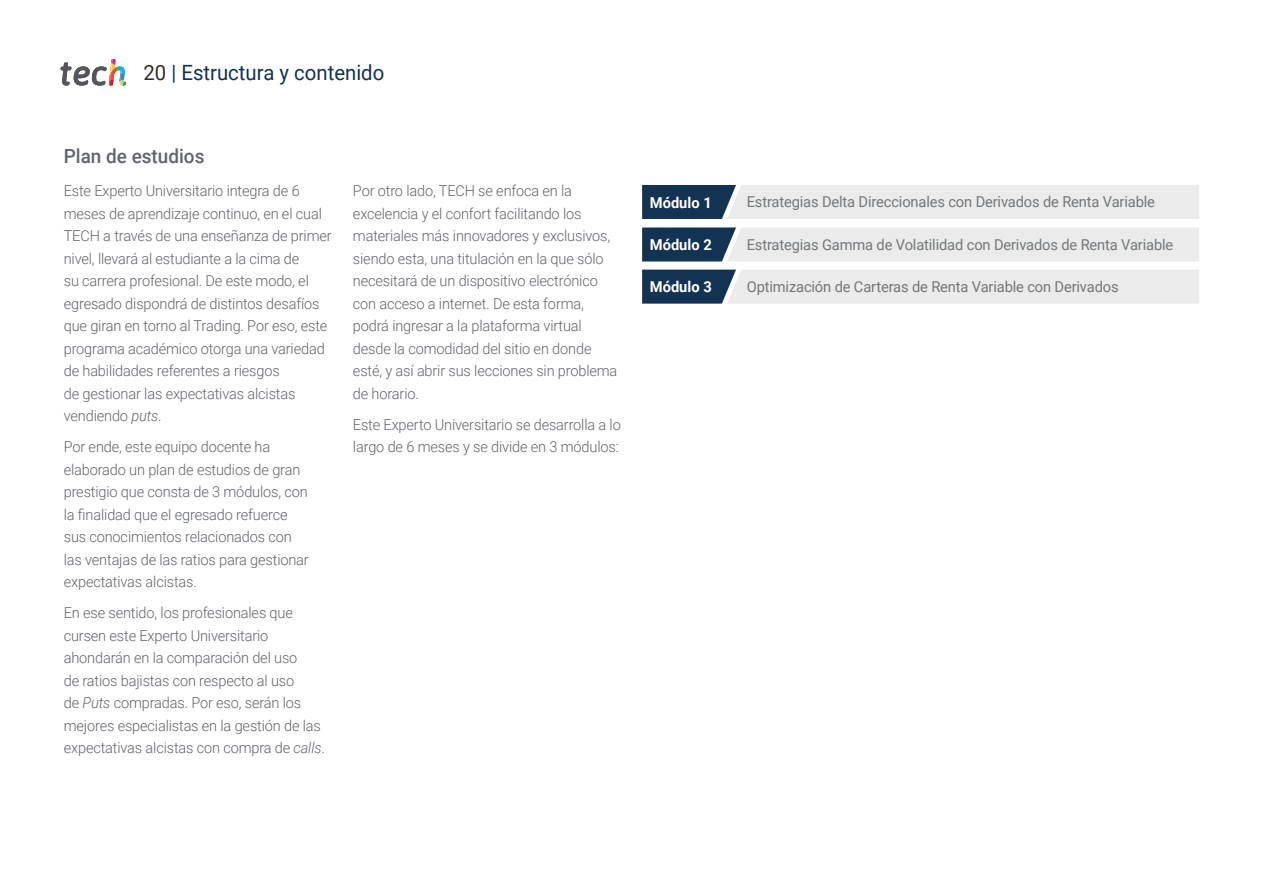
<style>
.page{position:relative;width:1263px;height:893px;background:#fff}
.page>*{position:absolute;margin:0;border:0;box-sizing:border-box;transform-origin:0 0}
.t1{font:21px "Roboto";color:#123352}
.t2{font:500 19.5px "Roboto";color:#61646a}
.t3{font:300 15px/22.5px "Roboto";letter-spacing:-.01em;color:#61646a}
.t4{font:15px "Roboto";letter-spacing:-.01em;color:#74777b}
.t5{font:700 15px "Roboto";color:#fff}
.s1{color:#312e20}
.s2{font-style:italic}
</style>
<div class="page">
<svg style="left:642px;top:227px;width:557px;height:34px;background:#c9cfd3"></svg>
<svg style="left:642px;top:185px;width:557px;height:34px;background:#c8ced2"></svg>
<svg style="left:642px;top:270px;width:557px;height:34px;background:#c9cfd3"></svg>
<svg style="left:61px;top:59px;width:65px;height:27px"></svg>
<h1 class="t1" style="left:144px;top:57px;width:242px"><span class="s1">20</span> | Estructura y contenido</h1>
<h2 class="t2" style="left:64px;top:143px;width:142px">Plan de estudios</h2>
<p class="t3" style="left:64px;top:179px;width:269px">Este Experto Universitario integra de 6 meses de aprendizaje continuo, en el cual TECH a través de una enseñanza de primer nivel, llevará al estudiante a la cima de<br>su carrera profesional. De este modo, el egresado dispondrá de distintos desafíos que giran en torno al Trading. Por eso, este programa académico otorga una variedad de habilidades referentes a riesgos<br>de gestionar las expectativas alcistas vendiendo <span class="s2">puts</span>.</p>
<p class="t3" style="left:64px;top:435px;width:247px">Por ende, este equipo docente ha elaborado un plan de estudios de gran prestigio que consta de 3 módulos, con la finalidad que el egresado refuerce sus conocimientos relacionados con las ventajas de las ratios para gestionar expectativas alcistas.</p>
<p class="t3" style="left:64px;top:601px;width:263px">En ese sentido, los profesionales que cursen este Experto Universitario ahondarán en la comparación del uso<br>de ratios bajistas con respecto al uso<br>de <span class="s2">Puts</span> compradas. Por eso, serán los mejores especialistas en la gestión de las expectativas alcistas con compra de <span class="s2">calls</span>.</p>
<p class="t3" style="left:353px;top:179px;width:266px">Por otro lado, TECH se enfoca en la excelencia y el confort facilitando los materiales más innovadores y exclusivos, siendo esta, una titulación en la que sólo necesitará de un dispositivo electrónico con acceso a internet. De esta forma, podrá ingresar a la plataforma virtual desde la comodidad del sitio en donde esté, y así abrir sus lecciones sin problema de horario.</p>
<p class="t3" style="left:353px;top:413px;width:269px">Este Experto Universitario se desarrolla a lo largo de 6 meses y se divide en 3 módulos:</p>
<p class="t5" style="left:650px;top:192px;width:63px">Módulo 1</p>
<p class="t4" style="left:747px;top:191px;width:410px">Estrategias Delta Direccionales con Derivados de Renta Variable</p>
<p class="t5" style="left:650px;top:234px;width:63px">Módulo 2</p>
<p class="t4" style="left:747px;top:234px;width:428px">Estrategias Gamma de Volatilidad con Derivados de Renta Variable</p>
<p class="t5" style="left:650px;top:276px;width:63px">Módulo 3</p>
<p class="t4" style="left:747px;top:276px;width:373px">Optimización de Carteras de Renta Variable con Derivados</p>
</div>
